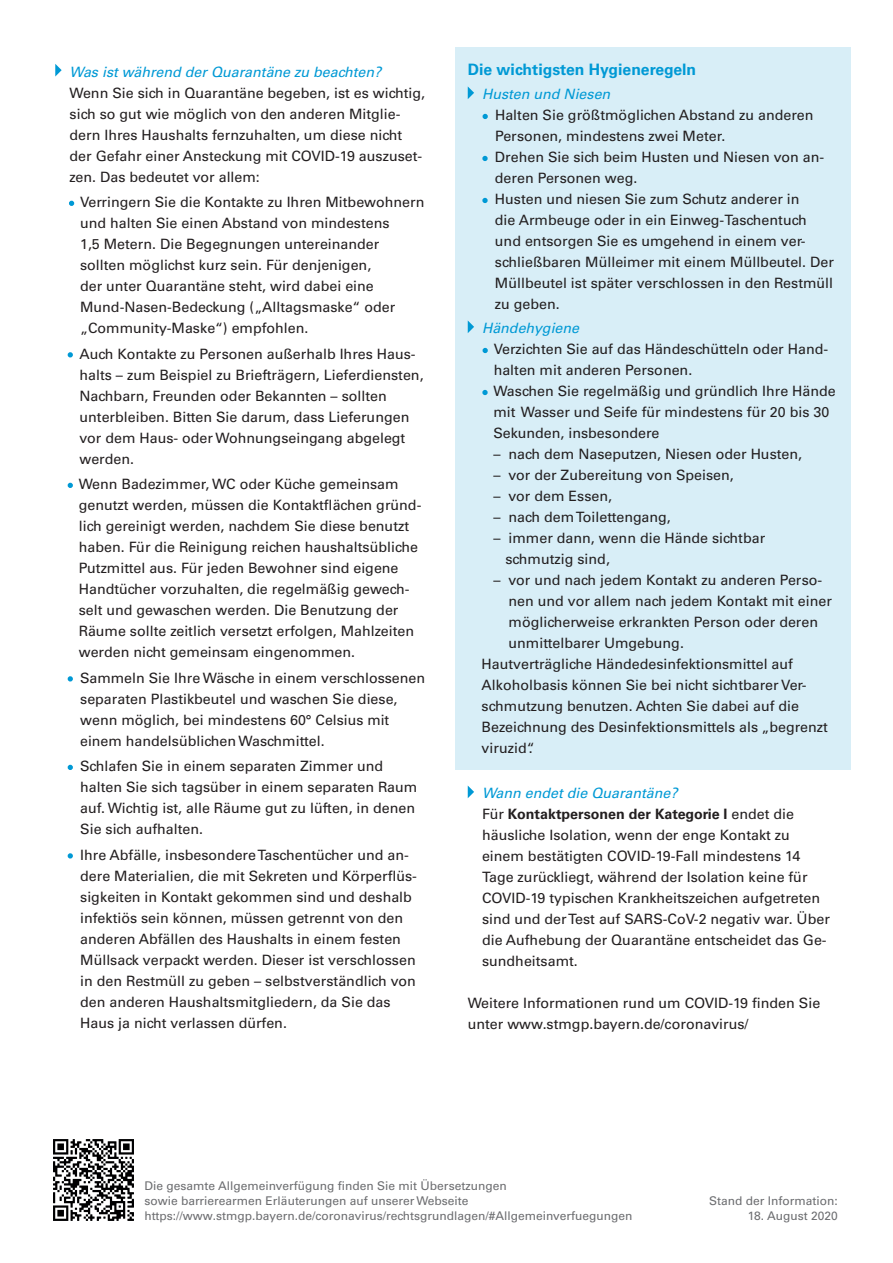
<style>
.page{position:relative;width:893px;height:1263px;background:#fff}
.page>*{position:absolute;margin:0;border:0;box-sizing:border-box;transform-origin:0 0}
.t1{font:700 15.75px "Univers LT Std";color:#0099d5}
.t2{font:14.25px/21px "Univers LT Std";color:#231f20}
.t3{font:italic 14.25px "Univers LT Std";color:#0099d5}
.t4{font:12px/15px "Univers LT Std";color:#6c6d70}
.s1{font-family:"Myriad Pro";color:#0099d5}
.s2{font-style:italic;color:#0099d5}
.s3{font-weight:700}
</style>
<div class="page">
<div style="left:455px;top:47px;width:395px;height:723px;background:#d8eef7"></div>
<svg style="left:55px;top:64px;width:7px;height:13px"></svg>
<svg style="left:69px;top:201px;width:5px;height:5px"></svg>
<svg style="left:68px;top:352px;width:5px;height:5px"></svg>
<svg style="left:68px;top:483px;width:5px;height:5px"></svg>
<svg style="left:68px;top:676px;width:5px;height:5px"></svg>
<svg style="left:68px;top:765px;width:5px;height:5px"></svg>
<svg style="left:68px;top:853px;width:5px;height:5px"></svg>
<svg style="left:468px;top:86px;width:6px;height:13px"></svg>
<svg style="left:483px;top:114px;width:5px;height:5px"></svg>
<svg style="left:482px;top:156px;width:6px;height:5px"></svg>
<svg style="left:482px;top:198px;width:6px;height:5px"></svg>
<svg style="left:468px;top:321px;width:6px;height:12px"></svg>
<svg style="left:483px;top:348px;width:5px;height:5px"></svg>
<svg style="left:482px;top:390px;width:6px;height:5px"></svg>
<svg style="left:468px;top:786px;width:6px;height:12px"></svg>
<img style="left:53px;top:1139px;width:81px;height:82px">
<p class="t3" style="left:70px;top:63px;width:313px">Was ist während der Quarantäne zu beachten?</p>
<p class="t2" style="left:70px;top:82px;width:357px">Wenn Sie sich in Quarantäne begeben, ist es wichtig, sich so gut wie möglich von den anderen Mitglie&shy;dern Ihres Haushalts fernzuhalten, um diese nicht der Gefahr einer Ansteckung mit COVID-19 auszuset&shy;zen. Das bedeutet vor allem:</p>
<p class="t2" style="left:80px;top:192px;width:346px;text-indent:-11px"><span class="s1">•</span> Verringern Sie die Kontakte zu Ihren Mitbewohnern und halten Sie einen Abstand von mindestens<br>1,5 Metern. Die Begegnungen untereinander sollten möglichst kurz sein. Für denjenigen,<br>der unter Quarantäne steht, wird dabei eine Mund-Nasen-Bedeckung („Alltagsmaske“ oder „Community-Maske“) empfohlen.</p>
<p class="t2" style="left:80px;top:343px;width:346px;text-indent:-11px"><span class="s1">•</span> Auch Kontakte zu Personen außerhalb Ihres Haus&shy;halts – zum Beispiel zu Briefträgern, Lieferdiensten, Nachbarn, Freunden oder Bekannten – sollten unterbleiben. Bitten Sie darum, dass Lieferungen vor dem Haus- oder Wohnungseingang abgelegt werden.</p>
<p class="t2" style="left:79px;top:474px;width:344px;text-indent:-11px"><span class="s1">•</span> Wenn Badezimmer, WC oder Küche gemeinsam genutzt werden, müssen die Kontaktflächen gründ&shy;lich gereinigt werden, nachdem Sie diese benutzt haben. Für die Reinigung reichen haushaltsübliche Putzmittel aus. Für jeden Bewohner sind eigene Handtücher vorzuhalten, die regelmäßig gewech&shy;selt und gewaschen werden. Die Benutzung der Räume sollte zeitlich versetzt erfolgen, Mahlzeiten werden nicht gemeinsam eingenommen.</p>
<p class="t2" style="left:80px;top:667px;width:346px;text-indent:-12px"><span class="s1">•</span> Sammeln Sie Ihre Wäsche in einem verschlossenen separaten Plastikbeutel und waschen Sie diese, wenn möglich, bei mindestens 60° Celsius mit einem handelsüblichen Waschmittel.</p>
<p class="t2" style="left:80px;top:756px;width:339px;text-indent:-12px"><span class="s1">•</span> Schlafen Sie in einem separaten Zimmer und halten Sie sich tagsüber in einem separaten Raum auf. Wichtig ist, alle Räume gut zu lüften, in denen Sie sich aufhalten.</p>
<p class="t2" style="left:80px;top:844px;width:338px;text-indent:-12px"><span class="s1">•</span> Ihre Abfälle, insbesondere Taschentücher und an&shy;dere Materialien, die mit Sekreten und Körperflüs&shy;sigkeiten in Kontakt gekommen sind und deshalb infektiös sein können, müssen getrennt von den anderen Abfällen des Haushalts in einem festen Müllsack verpackt werden. Dieser ist verschlossen in den Restmüll zu geben – selbstverständlich von den anderen Haushaltsmitgliedern, da Sie das Haus ja nicht verlassen dürfen.</p>
<p class="t1" style="left:468px;top:60px;width:230px">Die wichtigsten Hygieneregeln</p>
<p class="t3" style="left:482px;top:86px;width:130px">Husten und Niesen</p>
<p class="t2" style="left:495px;top:105px;width:320px;text-indent:-12px"><span class="s1">•</span> Halten Sie größtmöglichen Abstand zu anderen<br>Personen, mindestens zwei Meter.</p>
<p class="t2" style="left:495px;top:147px;width:331px;text-indent:-12px"><span class="s1">•</span> Drehen Sie sich beim Husten und Niesen von an&shy;deren Personen weg.</p>
<p class="t2" style="left:495px;top:189px;width:340px;text-indent:-12px"><span class="s1">•</span> Husten und niesen Sie zum Schutz anderer in<br>die Armbeuge oder in ein Einweg-Taschentuch und entsorgen Sie es umgehend in einem ver&shy;schließbaren Mülleimer mit einem Müllbeutel. Der Müllbeutel ist später verschlossen in den Restmüll zu geben.</p>
<p class="t3" style="left:482px;top:320px;width:99px">Händehygiene</p>
<p class="t2" style="left:494px;top:339px;width:336px;text-indent:-11px"><span class="s1">•</span> Verzichten Sie auf das Händeschütteln oder Hand&shy;halten mit anderen Personen.</p>
<p class="t2" style="left:493px;top:381px;width:344px;text-indent:-11px"><span class="s1">•</span> Waschen Sie regelmäßig und gründlich Ihre Hände mit Wasser und Seife für mindestens für 20 bis 30<br>Sekunden, insbesondere</p>
<p class="t2" style="left:493px;top:444px;width:310px">– nach dem Naseputzen, Niesen oder Husten,</p>
<p class="t2" style="left:493px;top:465px;width:242px">– vor der Zubereitung von Speisen,</p>
<p class="t2" style="left:493px;top:486px;width:120px">– vor dem Essen,</p>
<p class="t2" style="left:493px;top:507px;width:179px">– nach dem Toilettengang,</p>
<p class="t2" style="left:505px;top:528px;width:261px;text-indent:-12px">– immer dann, wenn die Hände sichtbar schmutzig sind,</p>
<p class="t2" style="left:493px;top:570px;width:330px">– vor und nach jedem Kontakt zu anderen Perso-</p>
<p class="t2" style="left:509px;top:591px;width:325px">nen und vor allem nach jedem Kontakt mit einer</p>
<p class="t2" style="left:509px;top:612px;width:311px">möglicherweise erkrankten Person oder deren</p>
<p class="t2" style="left:509px;top:633px;width:177px">unmittelbarer Umgebung.</p>
<p class="t2" style="left:482px;top:654px;width:313px">Hautverträgliche Händedesinfektionsmittel auf</p>
<p class="t2" style="left:482px;top:675px;width:326px">Alkoholbasis können Sie bei nicht sichtbarer Ver-</p>
<p class="t2" style="left:482px;top:696px;width:319px">schmutzung benutzen. Achten Sie dabei auf die</p>
<p class="t2" style="left:482px;top:717px;width:348px">Bezeichnung des Desinfektionsmittels als „begrenzt</p>
<p class="t2" style="left:482px;top:738px;width:55px">viruzid“.</p>
<p class="t2" style="left:482px;top:783px;width:349px"><span class="s2">Wann endet die Quarantäne?<br></span>Für <span class="s3">Kontaktpersonen der Kategorie I</span> endet die häusliche Isolation, wenn der enge Kontakt zu einem bestätigten COVID-19-Fall mindestens 14<br>Tage zurückliegt, während der Isolation keine für COVID-19 typischen Krankheitszeichen aufgetreten sind und der Test auf SARS-CoV-2 negativ war. Über die Aufhebung der Quarantäne entscheidet das Ge&shy;sundheitsamt.</p>
<p class="t2" style="left:468px;top:993px;width:354px">Weitere Informationen rund um COVID-19 finden Sie unter www.stmgp.bayern.de/coronavirus/</p>
<p class="t4" style="left:145px;top:1179px;width:490px">Die gesamte Allgemeinverfügung finden Sie mit Übersetzungen<br>sowie barrierearmen Erläuterungen auf unserer Webseite https://www.stmgp.bayern.de/coronavirus/rechtsgrundlagen/#Allgemeinverfuegungen</p>
<p class="t4" style="left:709px;top:1194px;width:130px">Stand der Information:</p>
<p class="t4" style="left:748px;top:1209px;width:91px">18. August 2020</p>
</div>
